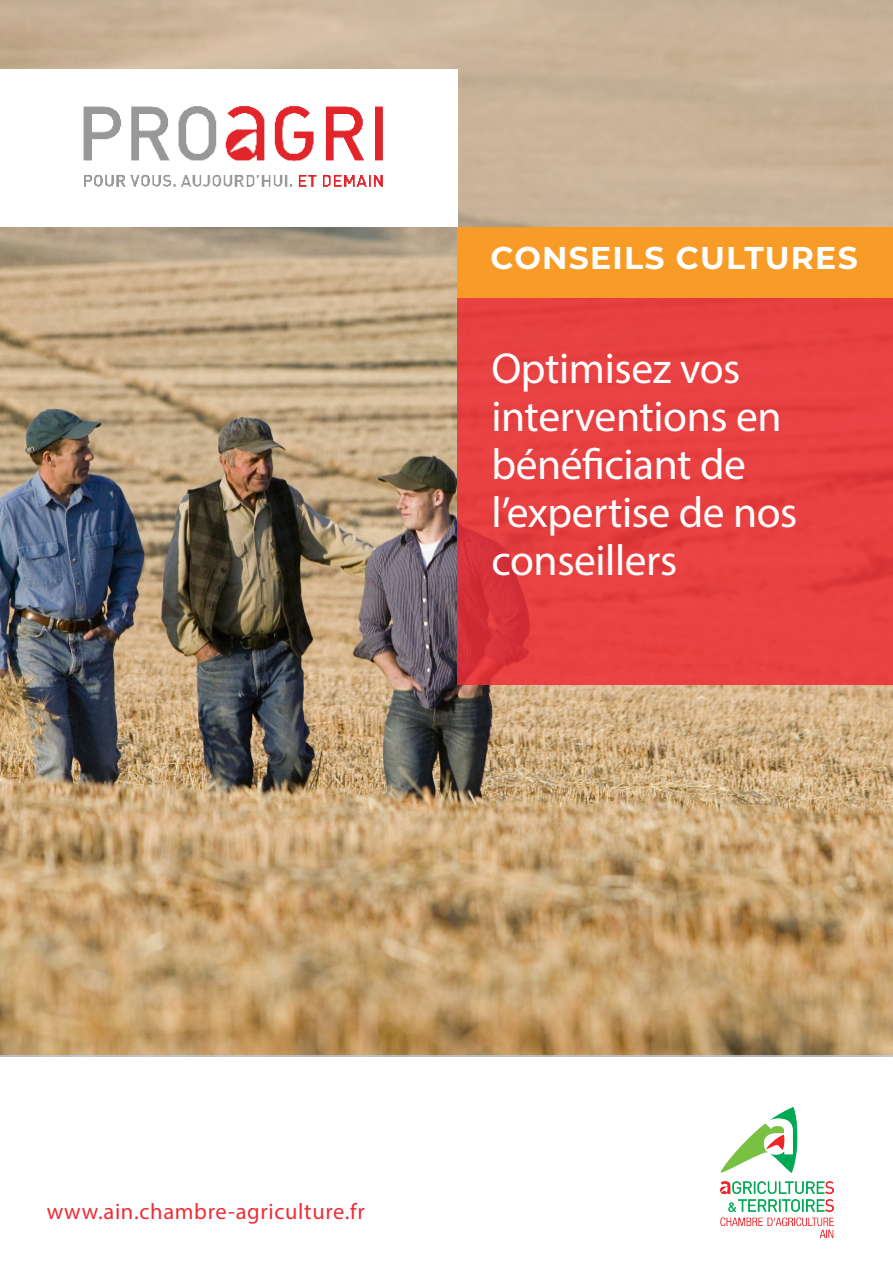
<style>
.page{position:relative;width:893px;height:1263px;background:#fff}
.page>*{position:absolute;margin:0;border:0;box-sizing:border-box;transform-origin:0 0}
.t1{font:43.5px/48px "Myriad Pro";letter-spacing:-.01em;color:#fff}
.t2{font:700 31.5px "Montserrat";letter-spacing:.04em;color:#fff}
.t3{font:22.5px "Myriad Pro";letter-spacing:.03em;color:#ee2d35}
</style>
<div class="page">
<img style="left:0;top:0;width:893px;height:1057px">
<div style="left:457px;top:227px;width:436px;height:71px;background:#f89c27"></div>
<div style="left:457px;top:298px;width:436px;height:387px;background:#e84142"></div>
<div style="left:0;top:69px;width:457px;height:158px;background:#fff"></div>
<img style="left:720px;top:1108px;width:114px;height:129px">
<img style="left:83px;top:106px;width:300px;height:81px">
<p class="t2" style="left:490px;top:235px;width:369px">CONSEILS CULTURES</p>
<p class="t1" style="left:491px;top:344px;width:308px">Optimisez vos interventions en bénéficiant de l’expertise de nos conseillers</p>
<p class="t3" style="left:47px;top:1197px;width:320px">www.ain.chambre-agriculture.fr</p>
</div>
